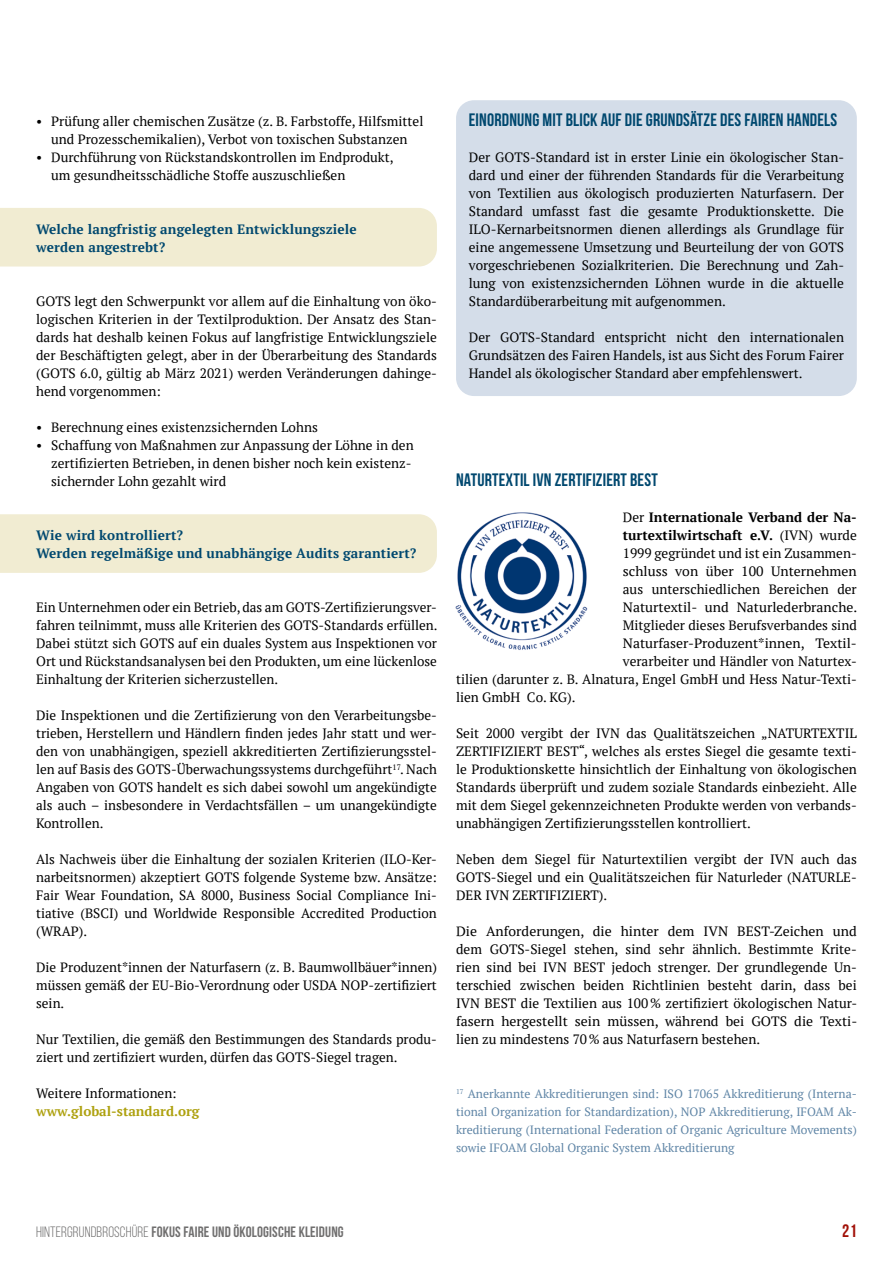
<style>
.page{position:relative;width:893px;height:1263px;background:#fff}
.page>*{position:absolute;margin:0;border:0;box-sizing:border-box;transform-origin:0 0}
.t1{font:18px "Bebas Neue";letter-spacing:.01em;color:#00486f}
.t2{font:18px "Bebas Neue";color:#a11007}
.t3{font:15px "Bebas Neue";letter-spacing:.01em;color:#706f6f}
.t4{font:13.5px/18px "PT Serif";color:#000;text-align:justify}
.t5{font:700 13.5px/18px "PT Serif";letter-spacing:.01em;color:#00486f}
.t6{font:700 13.5px "PT Serif";color:#000}
.t7{font:700 13.5px "PT Serif";color:#aea10f}
.t8{font:12px/18px "PT Serif";color:#5f85a6;text-align:justify}
.s1{font-weight:400}
.s2{font-style:inherit}
</style>
<div class="page">
<div style="left:456px;top:100px;width:401px;height:296px;background:#d4dde9;border-radius:18px"></div>
<div style="left:0;top:514px;width:437px;height:59px;background:#f1ecd2"></div>
<div style="left:0;top:208px;width:437px;height:58px;background:#f1ecd2"></div>
<img style="left:455px;top:512px;width:133px;height:138px">
<p class="t4" style="left:36px;top:112px;width:389px;text-align:center">• Prüfung aller chemischen Zusätze (z. B. Farbstoffe, Hilfsmittel und Prozesschemikalien), Verbot von toxischen Substanzen</p>
<p class="t4" style="left:51px;top:148px;width:344px;text-indent:-15px">• Durchführung von Rückstandskontrollen im Endprodukt, um gesundheitsschädliche Stoffe auszuschließen</p>
<p class="t5" style="left:36px;top:220px;width:322px">Welche langfristig angelegten Entwicklungsziele werden angestrebt?</p>
<p class="t4" style="left:36px;top:292px;width:402px">GOTS legt den Schwerpunkt vor allem auf die Einhaltung von öko&shy;logischen Kriterien in der Textilproduktion. Der Ansatz des Stan&shy;dards hat deshalb keinen Fokus auf langfristige Entwicklungsziele der Beschäftigten gelegt, aber in der Überarbeitung des Standards (GOTS 6.0, gültig ab März 2021) werden Veränderungen dahinge&shy;hend vorgenommen:</p>
<p class="t4" style="left:36px;top:418px;width:283px">• Berechnung eines existenzsichernden Lohns</p>
<p class="t4" style="left:51px;top:436px;width:364px;text-align:left;text-indent:-15px">• Schaffung von Maßnahmen zur Anpassung der Löhne in den zertifizierten Betrieben, in denen bisher noch kein existenz&shy;sichernder Lohn gezahlt wird</p>
<p class="t5" style="left:36px;top:526px;width:382px">Wie wird kontrolliert?<br>Werden regelmäßige und unabhängige Audits garantiert?</p>
<p class="t4" style="left:36px;top:598px;width:403px">Ein Unternehmen oder ein Betrieb, das am GOTS-Zertifizierungsver&shy;fahren teilnimmt, muss alle Kriterien des GOTS-Standards erfüllen.<br>Dabei stützt sich GOTS auf ein duales System aus Inspektionen vor Ort und Rückstandsanalysen bei den Produkten, um eine lückenlose Einhaltung der Kriterien sicherzustellen.</p>
<p class="t4" style="left:36px;top:706px;width:402px">Die Inspektionen und die Zertifizierung von den Verarbeitungsbe&shy;trieben, Herstellern und Händlern finden jedes Jahr statt und wer&shy;den von unabhängigen, speziell akkreditierten Zertifizierungsstel&shy;len auf Basis des GOTS-Überwachungssystems durchgeführt<sup>17</sup>. Nach Angaben von GOTS handelt es sich dabei sowohl um angekündigte als auch – insbesondere in Verdachtsfällen – um unangekündigte Kontrollen.</p>
<p class="t4" style="left:36px;top:850px;width:402px">Als Nachweis über die Einhaltung der sozialen Kriterien (ILO-Ker&shy;narbeitsnormen) akzeptiert GOTS folgende Systeme bzw. Ansätze:<br>Fair Wear Foundation, SA 8000, Business Social Compliance Ini&shy;tiative (BSCI) und Worldwide Responsible Accredited Production (WRAP).</p>
<p class="t4" style="left:36px;top:958px;width:402px">Die Produzent*innen der Naturfasern (z. B. Baumwollbäuer*innen) müssen gemäß der EU-Bio-Verordnung oder USDA NOP-zertifiziert sein.</p>
<p class="t4" style="left:36px;top:1030px;width:402px">Nur Textilien, die gemäß den Bestimmungen des Standards produ&shy;ziert und zertifiziert wurden, dürfen das GOTS-Siegel tragen.</p>
<p class="t4" style="left:36px;top:1084px;width:142px">Weitere Informationen:</p>
<p class="t7" style="left:36px;top:1102px;width:165px">www.global-standard.org</p>
<h1 class="t1" style="left:469px;top:110px;width:370px">EINORDNUNG MIT BLICK AUF DIE GRUNDSÄTZE DES FAIREN HANDELS</h1>
<p class="t4" style="left:469px;top:148px;width:377px">Der GOTS-Standard ist in erster Linie ein ökologischer Stan&shy;dard und einer der führenden Standards für die Verarbeitung von Textilien aus ökologisch produzierten Naturfasern. Der Standard umfasst fast die gesamte Produktionskette. Die ILO-Kernarbeitsnormen dienen allerdings als Grundlage für eine angemessene Umsetzung und Beurteilung der von GOTS vorgeschriebenen Sozialkriterien. Die Berechnung und Zah&shy;lung von existenzsichernden Löhnen wurde in die aktuelle Standardüberarbeitung mit aufgenommen.</p>
<p class="t4" style="left:469px;top:328px;width:377px">Der GOTS-Standard entspricht nicht den internationalen Grundsätzen des Fairen Handels, ist aus Sicht des Forum Fairer Handel als ökologischer Standard aber empfehlenswert.</p>
<h1 class="t1" style="left:456px;top:470px;width:203px">NATURTEXTIL IVN ZERTIFIZIERT BEST</h1>
<p class="t6" style="left:623px;top:508px;width:235px"><span class="s1">Der</span> Internationale Verband der Na-</p>
<p class="t6" style="left:623px;top:526px;width:235px">turtextilwirtschaft e.V. <span class="s1">(IVN) wurde</span></p>
<p class="t4" style="left:623px;top:544px;width:235px">1999 gegründet und ist ein Zusammen-</p>
<p class="t4" style="left:623px;top:562px;width:235px">schluss von über 100 Unternehmen</p>
<p class="t4" style="left:623px;top:580px;width:235px">aus unterschiedlichen Bereichen der</p>
<p class="t4" style="left:623px;top:598px;width:236px">Naturtextil- und Naturlederbranche.</p>
<p class="t4" style="left:623px;top:616px;width:235px">Mitglieder dieses Berufsverbandes sind</p>
<p class="t4" style="left:623px;top:634px;width:235px">Naturfaser-Produzent*innen, Textil-</p>
<p class="t4" style="left:623px;top:652px;width:235px">verarbeiter und Händler von Naturtex-</p>
<p class="t4" style="left:456px;top:670px;width:402px">tilien (darunter z. B. Alnatura, Engel GmbH und Hess Natur-Texti-</p>
<p class="t4" style="left:456px;top:688px;width:121px">lien GmbH Co. KG).</p>
<p class="t4" style="left:456px;top:724px;width:402px;text-align:left">Seit 2000 vergibt der IVN das Qualitätszeichen „NATURTEXTIL ZERTIFIZIERT BEST“, welches als erstes Siegel die gesamte texti&shy;le Produktionskette hinsichtlich der Einhaltung von ökologischen Standards überprüft und zudem soziale Standards einbezieht. Alle mit dem Siegel gekennzeichneten Produkte werden von verbands&shy;unabhängigen Zertifizierungsstellen kontrolliert.</p>
<p class="t4" style="left:456px;top:850px;width:402px">Neben dem Siegel für Naturtextilien vergibt der IVN auch das GOTS-Siegel und ein Qualitätszeichen für Naturleder (NATURLE-DER IVN ZERTIFIZIERT).</p>
<p class="t4" style="left:456px;top:922px;width:403px;text-align:left">Die Anforderungen, die hinter dem IVN BEST-Zeichen und dem GOTS-Siegel stehen, sind sehr ähnlich. Bestimmte Krite&shy;rien sind bei IVN BEST jedoch strenger. Der grundlegende Un&shy;terschied zwischen beiden Richtlinien besteht darin, dass bei IVN BEST die Textilien aus 100% zertifiziert ökologischen Natur&shy;fasern hergestellt sein müssen, während bei GOTS die Texti&shy;lien zu mindestens 70% aus Naturfasern bestehen.</p>
<p class="t8" style="left:456px;top:1085px;width:402px"><sup>17</sup> Anerkannte Akkreditierungen sind: ISO 17065 Akkreditierung (Interna&shy;tional Organization for Standardization), NOP Akkreditierung, IFOAM Ak&shy;kreditierung (International Federation of Organic Agriculture Movements) sowie IFOAM Global Organic System Akkreditierung</p>
<p class="t3" style="left:36px;top:1224px;width:309px"><span class="s2">HINTERGRUNDBROSCHÜRE</span> FOKUS FAIRE UND ÖKOLOGISCHE KLEIDUNG</p>
<h1 class="t2" style="left:842px;top:1221px;width:16px">21</h1>
</div>
